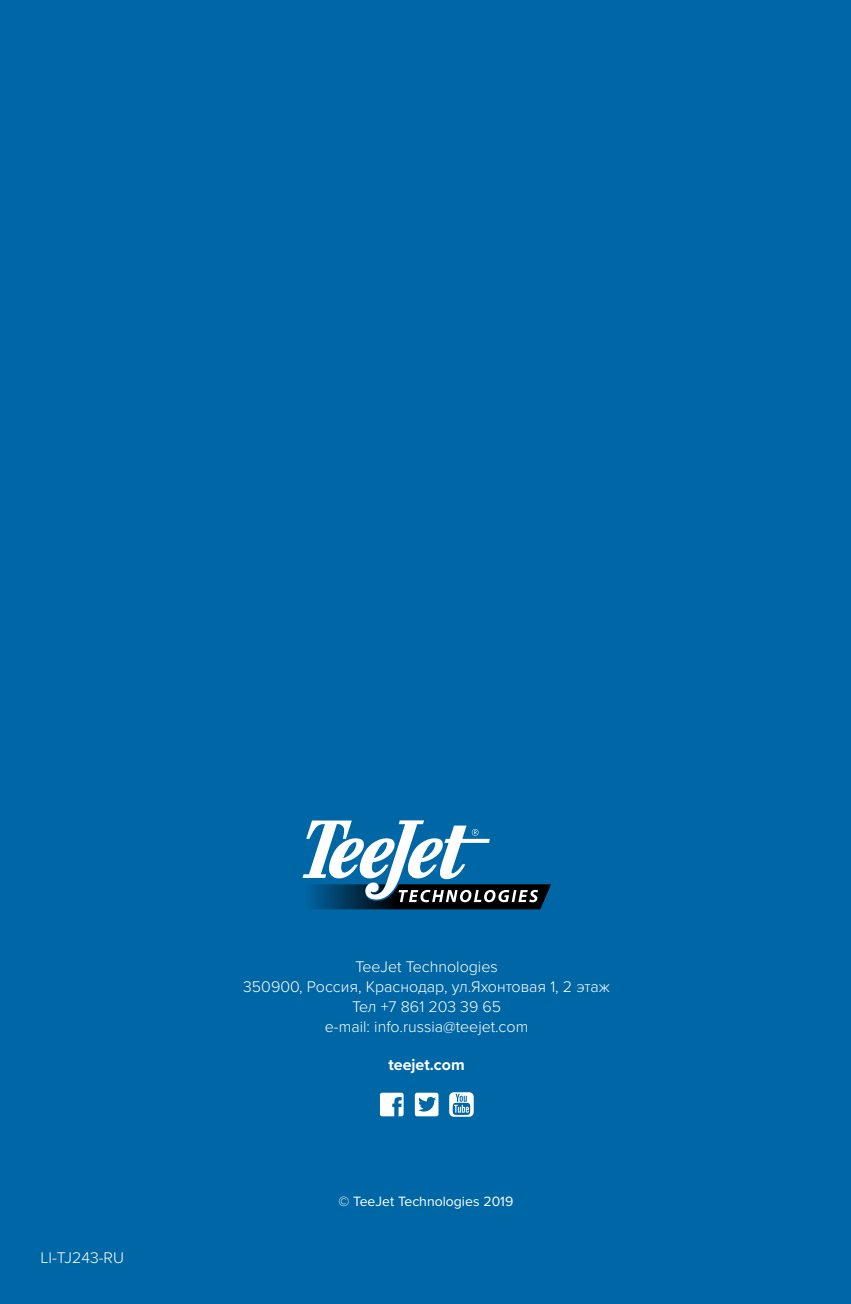
<style>
.page{position:relative;width:851px;height:1304px;background:#fff}
.page>*{position:absolute;margin:0;border:0;box-sizing:border-box;transform-origin:0 0}
.t1{font:300 16px/20px "Proxima Nova";color:#fff;text-align:center}
.t2{font:700 16px "Proxima Nova";color:#fff}
.t3{font:14px "Proxima Nova";color:#fff}
</style>
<div class="page">
<div style="left:0;top:0;width:850px;height:1304px;background:#0067a6"></div>
<svg style="left:380px;top:1093px;width:23px;height:23px"></svg>
<svg style="left:449px;top:1092px;width:24px;height:25px"></svg>
<svg style="left:415px;top:1093px;width:23px;height:23px"></svg>
<svg style="left:302px;top:820px;width:249px;height:89px"></svg>
<p class="t1" style="left:40px;top:1246px;width:85px">LI-TJ243-RU</p>
<p class="t1" style="left:243px;top:956px;width:368px">TeeJet Technologies<br>350900, Россия, Краснодар, ул.Яхонтовая 1, 2 этаж<br>Тел +7 861 203 39 65<br>e-mail: info.russia@teejet.com</p>
<p class="t2" style="left:388px;top:1052px;width:78px">teejet.com</p>
<p class="t3" style="left:338px;top:1191px;width:176px">© TeeJet Technologies 2019</p>
</div>
